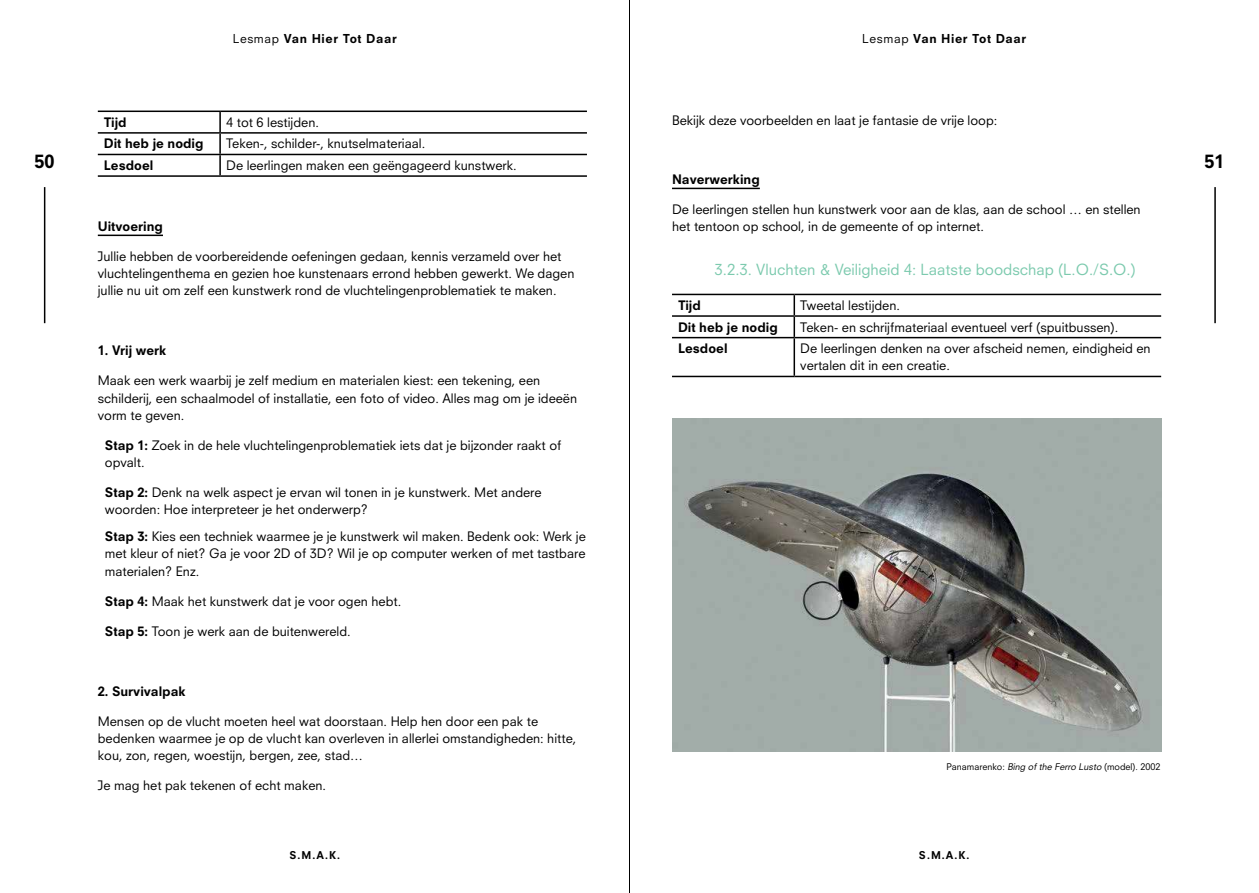
<style>
.page{position:relative;width:1259px;height:893px;background:#fff}
.page>*{position:absolute;margin:0;border:0;box-sizing:border-box;transform-origin:0 0}
.t1{font:800 18px "Neuzeit SLT Std";color:#000}
.t2{font:15px "Neuzeit SLT Std";color:#7ccaae}
.t3{font:12.75px/17.2px "Neuzeit SLT Std";color:#000}
.t4{font:800 12.75px "Neuzeit SLT Std";color:#000}
.t5{font:800 12px "Neuzeit SLT Std";letter-spacing:.05em;color:#000}
.t6{font:800 10.5px "Neuzeit SLT Std";color:#000}
.t7{font:9px "Neuzeit SLT Std";color:#000}
.s1{font-weight:400}
.s2{font-weight:800}
.s3{font-style:italic}
</style>
<div class="page">
<hr style="left:44px;top:187px;width:1px;height:136px;background:#000">
<hr style="left:1214px;top:187px;width:1px;height:136px;background:#000">
<hr style="left:629px;top:0;width:1px;height:893px;background:#000">
<hr style="left:98px;top:111px;width:122px;height:1px;background:#000">
<hr style="left:220px;top:111px;width:367px;height:1px;background:#000">
<hr style="left:219px;top:112px;width:2px;height:20px;background:#000">
<hr style="left:98px;top:132px;width:122px;height:2px;background:#000">
<hr style="left:220px;top:132px;width:367px;height:2px;background:#000">
<hr style="left:219px;top:134px;width:2px;height:20px;background:#000">
<hr style="left:98px;top:154px;width:122px;height:1px;background:#000">
<hr style="left:220px;top:154px;width:367px;height:1px;background:#000">
<hr style="left:219px;top:155px;width:2px;height:20px;background:#000">
<hr style="left:98px;top:175px;width:122px;height:2px;background:#000">
<hr style="left:220px;top:175px;width:367px;height:2px;background:#000">
<hr style="left:98px;top:235px;width:65px;height:1px;background:#000">
<img style="left:672px;top:418px;width:489px;height:334px">
<hr style="left:672px;top:188px;width:88px;height:1px;background:#000">
<hr style="left:672px;top:294px;width:122px;height:1px;background:#000">
<hr style="left:794px;top:294px;width:367px;height:1px;background:#000">
<hr style="left:793px;top:295px;width:2px;height:20px;background:#000">
<hr style="left:672px;top:315px;width:122px;height:2px;background:#000">
<hr style="left:794px;top:315px;width:367px;height:2px;background:#000">
<hr style="left:793px;top:317px;width:2px;height:20px;background:#000">
<hr style="left:672px;top:337px;width:122px;height:1px;background:#000">
<hr style="left:794px;top:337px;width:367px;height:1px;background:#000">
<hr style="left:793px;top:338px;width:2px;height:38px;background:#000">
<hr style="left:672px;top:376px;width:122px;height:1px;background:#000">
<hr style="left:794px;top:376px;width:367px;height:1px;background:#000">
<p class="t5" style="left:233px;top:31px;width:165px"><span class="s1">Lesmap</span> Van Hier Tot Daar</p>
<p class="t5" style="left:862px;top:31px;width:165px"><span class="s1">Lesmap</span> Van Hier Tot Daar</p>
<p class="t3" style="left:672px;top:111px;width:327px">Bekijk deze voorbeelden en laat je fantasie de vrije loop:</p>
<p class="t4" style="left:104px;top:114px;width:24px">Tijd</p>
<p class="t3" style="left:226px;top:113px;width:94px">4 tot 6 lestijden.</p>
<p class="t4" style="left:104px;top:136px;width:101px">Dit heb je nodig</p>
<p class="t3" style="left:226px;top:135px;width:201px">Teken-, schilder-, knutselmateriaal.</p>
<p class="t4" style="left:104px;top:158px;width:51px">Lesdoel</p>
<p class="t3" style="left:226px;top:157px;width:292px">De leerlingen maken een geëngageerd kunstwerk.</p>
<h1 class="t1" style="left:35px;top:151px;width:22px">50</h1>
<h1 class="t1" style="left:1204px;top:151px;width:22px">51</h1>
<p class="t4" style="left:672px;top:171px;width:89px">Naverwerking</p>
<p class="t3" style="left:672px;top:200px;width:470px">De leerlingen stellen hun kunstwerk voor aan de klas, aan de school … en stellen het tentoon op school, in de gemeente of op internet.</p>
<p class="t2" style="left:714px;top:260px;width:423px">3.2.3. Vluchten &amp; Veiligheid 4: Laatste boodschap (L.O./S.O.)</p>
<p class="t4" style="left:678px;top:297px;width:24px">Tijd</p>
<p class="t3" style="left:800px;top:297px;width:101px">Tweetal lestijden.</p>
<p class="t4" style="left:678px;top:319px;width:101px">Dit heb je nodig</p>
<p class="t3" style="left:800px;top:318px;width:320px">Teken- en schrijfmateriaal eventueel verf (spuitbussen).</p>
<p class="t4" style="left:678px;top:341px;width:51px">Lesdoel</p>
<p class="t3" style="left:800px;top:340px;width:352px">De leerlingen denken na over afscheid nemen, eindigheid en vertalen dit in een creatie.</p>
<p class="t4" style="left:98px;top:218px;width:67px">Uitvoering</p>
<p class="t3" style="left:98px;top:247px;width:478px">Jullie hebben de voorbereidende oefeningen gedaan, kennis verzameld over het vluchtelingenthema en gezien hoe kunstenaars errond hebben gewerkt. We dagen jullie nu uit om zelf een kunstwerk rond de vluchtelingenproblematiek te maken.</p>
<p class="t4" style="left:98px;top:343px;width:70px">1. Vrij werk</p>
<p class="t3" style="left:98px;top:372px;width:481px">Maak een werk waarbij je zelf medium en materialen kiest: een tekening, een schilderij, een schaalmodel of installatie, een foto of video. Alles mag om je ideeën vorm te geven.</p>
<p class="t3" style="left:105px;top:436px;width:458px"><span class="s2">Stap 1:</span> Zoek in de hele vluchtelingenproblematiek iets dat je bijzonder raakt of opvalt.</p>
<p class="t3" style="left:105px;top:484px;width:438px"><span class="s2">Stap 2:</span> Denk na welk aspect je ervan wil tonen in je kunstwerk. Met andere woorden: Hoe interpreteer je het onderwerp?</p>
<p class="t3" style="left:105px;top:528px;width:482px;text-align:justify"><span class="s2">Stap 3:</span> Kies een techniek waarmee je je kunstwerk wil maken. Bedenk ook: Werk je met kleur of niet? Ga je voor 2D of 3D? Wil je op computer werken of met tastbare materialen? Enz.</p>
<p class="t3" style="left:105px;top:592px;width:298px"><span class="s2">Stap 4:</span> Maak het kunstwerk dat je voor ogen hebt.</p>
<p class="t3" style="left:105px;top:622px;width:247px"><span class="s2">Stap 5:</span> Toon je werk aan de buitenwereld.</p>
<p class="t4" style="left:98px;top:683px;width:89px">2. Survivalpak</p>
<p class="t3" style="left:98px;top:712px;width:480px">Mensen op de vlucht moeten heel wat doorstaan. Help hen door een pak te bedenken waarmee je op de vlucht kan overleven in allerlei omstandigheden: hitte, kou, zon, regen, woestijn, bergen, zee, stad…</p>
<p class="t3" style="left:98px;top:777px;width:230px">Je mag het pak tekenen of echt maken.</p>
<p class="t6" style="left:289px;top:848px;width:52px">S.M.A.K.</p>
<p class="t7" style="left:946px;top:761px;width:216px">Panamarenko: <span class="s3">Bing of the Ferro Lusto</span> (model). 2002</p>
<p class="t6" style="left:919px;top:848px;width:52px">S.M.A.K.</p>
</div>
